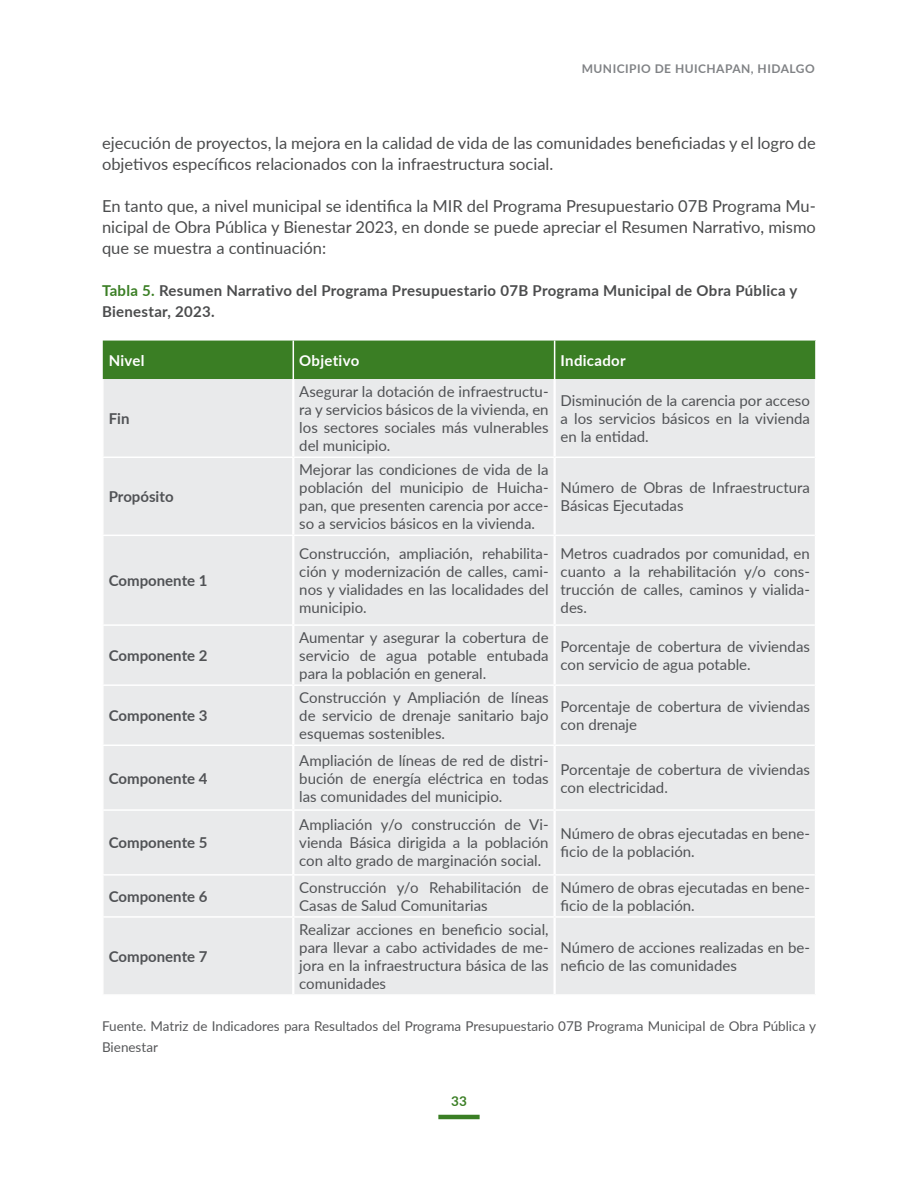
<style>
.page{position:relative;width:918px;height:1188px;background:#fff}
.page>*{position:absolute;margin:0;border:0;box-sizing:border-box;transform-origin:0 0}
.Txt_1{font:16.5px/21px "Lato";color:#4b4c4d}
.CuadroTXT2{font:15px/18px "Lato";color:#505255;text-align:justify}
.TIT_cuadro{font:700 15px/21px "Lato";letter-spacing:.02em;color:#4b4c4d}
.CuadroTXT2-2{font:700 15px "Lato";color:#505255}
.CuadroTXT{font:700 15px "Lato";letter-spacing:.02em;color:#fff}
.Fuente{font:13.5px/21px "Lato";color:#57585a}
.t1{font:700 13.5px "Lato";color:#3a7e24}
.t2{font:700 12px "Lato";letter-spacing:.04em;color:#808285}
.s1{color:#3a7e24}
</style>
<div class="page">
<hr style="left:438px;top:1115px;width:42px;height:4px;background:#3a7e24">
<div style="left:103px;top:341px;width:712px;height:38px;background:#3a7e24"></div>
<div style="left:104px;top:379px;width:711px;height:615px;background:#e9eaeb"></div>
<hr style="left:293px;top:341px;width:1px;height:38px;background:#fff">
<hr style="left:554px;top:341px;width:1px;height:38px;background:#fff">
<hr style="left:102px;top:457px;width:191px;height:1px;background:#fff">
<hr style="left:293px;top:457px;width:262px;height:1px;background:#fff">
<hr style="left:555px;top:457px;width:260px;height:1px;background:#fff">
<hr style="left:102px;top:535px;width:191px;height:1px;background:#fff">
<hr style="left:293px;top:535px;width:262px;height:1px;background:#fff">
<hr style="left:555px;top:535px;width:260px;height:1px;background:#fff">
<hr style="left:102px;top:624px;width:191px;height:2px;background:#fff">
<hr style="left:293px;top:624px;width:262px;height:2px;background:#fff">
<hr style="left:555px;top:624px;width:260px;height:2px;background:#fff">
<hr style="left:102px;top:684px;width:191px;height:2px;background:#fff">
<hr style="left:293px;top:684px;width:262px;height:2px;background:#fff">
<hr style="left:555px;top:684px;width:260px;height:2px;background:#fff">
<hr style="left:102px;top:745px;width:191px;height:1px;background:#fff">
<hr style="left:293px;top:745px;width:262px;height:1px;background:#fff">
<hr style="left:555px;top:745px;width:260px;height:1px;background:#fff">
<hr style="left:102px;top:809px;width:191px;height:2px;background:#fff">
<hr style="left:293px;top:809px;width:262px;height:2px;background:#fff">
<hr style="left:555px;top:809px;width:260px;height:2px;background:#fff">
<hr style="left:102px;top:874px;width:191px;height:2px;background:#fff">
<hr style="left:293px;top:874px;width:262px;height:2px;background:#fff">
<hr style="left:555px;top:874px;width:260px;height:2px;background:#fff">
<hr style="left:102px;top:916px;width:191px;height:2px;background:#fff">
<hr style="left:293px;top:916px;width:262px;height:2px;background:#fff">
<hr style="left:555px;top:916px;width:260px;height:2px;background:#fff">
<hr style="left:292px;top:379px;width:2px;height:78px;background:#fff">
<hr style="left:554px;top:379px;width:2px;height:78px;background:#fff">
<hr style="left:292px;top:458px;width:2px;height:77px;background:#fff">
<hr style="left:554px;top:458px;width:2px;height:77px;background:#fff">
<hr style="left:292px;top:536px;width:2px;height:88px;background:#fff">
<hr style="left:554px;top:536px;width:2px;height:88px;background:#fff">
<hr style="left:292px;top:626px;width:2px;height:58px;background:#fff">
<hr style="left:554px;top:626px;width:2px;height:58px;background:#fff">
<hr style="left:292px;top:686px;width:2px;height:59px;background:#fff">
<hr style="left:554px;top:686px;width:2px;height:59px;background:#fff">
<hr style="left:292px;top:746px;width:2px;height:63px;background:#fff">
<hr style="left:554px;top:746px;width:2px;height:63px;background:#fff">
<hr style="left:292px;top:811px;width:2px;height:63px;background:#fff">
<hr style="left:554px;top:811px;width:2px;height:63px;background:#fff">
<hr style="left:292px;top:876px;width:2px;height:40px;background:#fff">
<hr style="left:554px;top:876px;width:2px;height:40px;background:#fff">
<hr style="left:292px;top:918px;width:2px;height:76px;background:#fff">
<hr style="left:554px;top:918px;width:2px;height:76px;background:#fff">
<p class="t2" style="left:582px;top:60px;width:235px">MUNICIPIO DE HUICHAPAN, HIDALGO</p>
<p class="Txt_1" style="left:102px;top:131px;width:715px">ejecución de proyectos, la mejora en la calidad de vida de las comunidades beneficiadas y el logro de objetivos específicos relacionados con la infraestructura social.</p>
<p class="Txt_1" style="left:102px;top:194px;width:715px;text-align:justify">En tanto que, a nivel municipal se identifica la MIR del Programa Presupuestario 07B Programa Mu&shy;nicipal de Obra Pública y Bienestar 2023, en donde se puede apreciar el Resumen Narrativo, mismo que se muestra a continuación:</p>
<p class="TIT_cuadro" style="left:102px;top:279px;width:697px"><span class="s1">Tabla 5.</span> Resumen Narrativo del Programa Presupuestario 07B Programa Municipal de Obra Pública y<br>Bienestar, 2023.</p>
<p class="CuadroTXT" style="left:109px;top:349px;width:37px">Nivel</p>
<p class="CuadroTXT" style="left:299px;top:349px;width:62px">Objetivo</p>
<p class="CuadroTXT" style="left:561px;top:349px;width:67px">Indicador</p>
<p class="CuadroTXT2-2" style="left:109px;top:408px;width:22px">Fin</p>
<p class="CuadroTXT2-2" style="left:109px;top:486px;width:66px">Propósito</p>
<p class="CuadroTXT2-2" style="left:109px;top:570px;width:100px">Componente 1</p>
<p class="CuadroTXT2-2" style="left:109px;top:645px;width:100px">Componente 2</p>
<p class="CuadroTXT2-2" style="left:109px;top:705px;width:100px">Componente 3</p>
<p class="CuadroTXT2-2" style="left:109px;top:767px;width:100px">Componente 4</p>
<p class="CuadroTXT2-2" style="left:109px;top:832px;width:100px">Componente 5</p>
<p class="CuadroTXT2" style="left:299px;top:382px;width:251px">Asegurar la dotación de infraestructu&shy;ra y servicios básicos de la vivienda, en los sectores sociales más vulnerables del municipio.</p>
<p class="CuadroTXT2" style="left:561px;top:391px;width:251px">Disminución de la carencia por acceso a los servicios básicos en la vivienda en la entidad.</p>
<p class="CuadroTXT2" style="left:299px;top:460px;width:251px">Mejorar las condiciones de vida de la población del municipio de Huicha&shy;pan, que presenten carencia por acce&shy;so a servicios básicos en la vivienda.</p>
<p class="CuadroTXT2" style="left:561px;top:478px;width:251px">Número de Obras de Infraestructura<br>Básicas Ejecutadas</p>
<p class="CuadroTXT2" style="left:299px;top:544px;width:251px">Construcción, ampliación, rehabilita&shy;ción y modernización de calles, cami&shy;nos y vialidades en las localidades del municipio.</p>
<p class="CuadroTXT2" style="left:561px;top:544px;width:251px">Metros cuadrados por comunidad, en cuanto a la rehabilitación y/o cons&shy;trucción de calles, caminos y vialida&shy;des.</p>
<p class="CuadroTXT2" style="left:299px;top:628px;width:251px">Aumentar y asegurar la cobertura de servicio de agua potable entubada para la población en general.</p>
<p class="CuadroTXT2" style="left:561px;top:637px;width:251px">Porcentaje de cobertura de viviendas con servicio de agua potable.</p>
<p class="CuadroTXT2" style="left:299px;top:688px;width:251px">Construcción y Ampliación de líneas de servicio de drenaje sanitario bajo esquemas sostenibles.</p>
<p class="CuadroTXT2" style="left:561px;top:697px;width:251px">Porcentaje de cobertura de viviendas con drenaje</p>
<p class="CuadroTXT2" style="left:299px;top:751px;width:251px">Ampliación de líneas de red de distri&shy;bución de energía eléctrica en todas las comunidades del municipio.</p>
<p class="CuadroTXT2" style="left:561px;top:760px;width:251px">Porcentaje de cobertura de viviendas con electricidad.</p>
<p class="CuadroTXT2" style="left:299px;top:815px;width:251px">Ampliación y/o construcción de Vi&shy;vienda Básica dirigida a la población con alto grado de marginación social.</p>
<p class="CuadroTXT2" style="left:561px;top:824px;width:251px">Número de obras ejecutadas en bene&shy;ficio de la población.</p>
<p class="CuadroTXT2-2" style="left:109px;top:885px;width:100px">Componente 6</p>
<p class="CuadroTXT2" style="left:299px;top:878px;width:251px">Construcción y/o Rehabilitación de<br>Casas de Salud Comunitarias</p>
<p class="CuadroTXT2" style="left:561px;top:878px;width:251px">Número de obras ejecutadas en bene&shy;ficio de la población.</p>
<p class="CuadroTXT2-2" style="left:109px;top:946px;width:100px">Componente 7</p>
<p class="CuadroTXT2" style="left:299px;top:920px;width:251px">Realizar acciones en beneficio social, para llevar a cabo actividades de me&shy;jora en la infraestructura básica de las comunidades</p>
<p class="CuadroTXT2" style="left:561px;top:938px;width:251px">Número de acciones realizadas en be&shy;neficio de las comunidades</p>
<p class="Fuente" style="left:102px;top:1015px;width:716px">Fuente. Matriz de Indicadores para Resultados del Programa Presupuestario 07B Programa Municipal de Obra Pública y<br>Bienestar</p>
<p class="t1" style="left:451px;top:1091px;width:17px">33</p>
</div>
